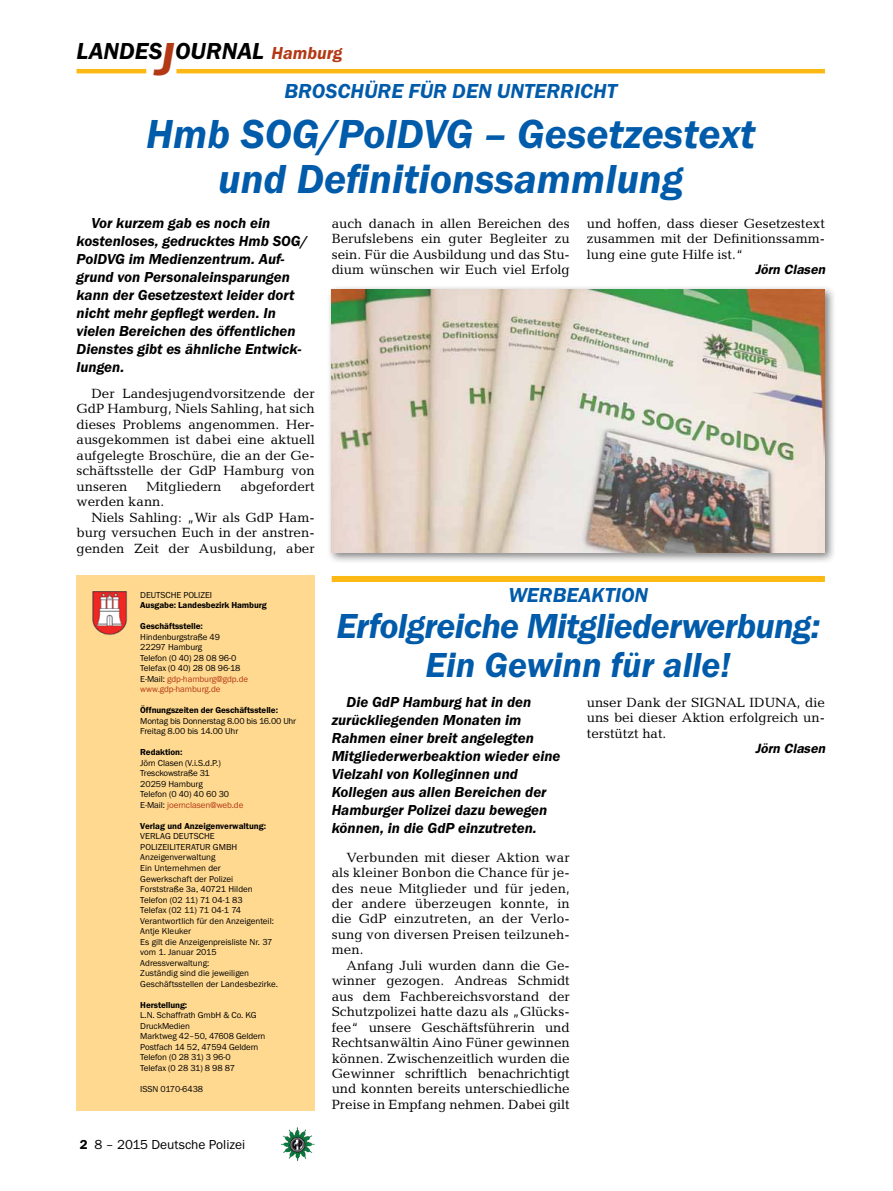
<style>
.page{position:relative;width:893px;height:1191px;background:#fff}
.page>*{position:absolute;margin:0;border:0;box-sizing:border-box;transform-origin:0 0}
._02__HEADLINE_3spalt{font:italic 600 42px/45px "Franklin Gothic Itc T";color:#005baa;text-align:center}
._03__HEADLINE_2spalt{font:italic 600 36px/39px "Franklin Gothic Itc T";letter-spacing:-.02em;color:#005baa;text-align:center}
.t1{font:italic 600 24px "Franklin Gothic Itc T";color:#000}
._01__RUBRIKENZEILE_o{font:italic 600 21px "Franklin Gothic Itc T";color:#005baa}
._01__RUBRIKENZEILE_m{font:italic 600 21px "Franklin Gothic Itc T";color:#005baa}
.t2{font:italic 600 18px "Franklin Gothic Itc T";color:#b33916}
._08__VORSPANN{font:italic 600 15px/18px "Franklin Gothic Itc T";color:#000}
._09__GRUNDTEXT___Blo{font:13.5px/15.5px "Candida";color:#000;text-align:justify}
.t3{font:13.5px "Franklin Gothic Itc T";color:#000}
._13__UNTERSCHRIFT_Ar{font:italic 600 13.5px "Franklin Gothic";color:#000}
.t4{font:9px/10.5px "Franklin Gothic Itc T";letter-spacing:-.01em;color:#000}
.t5{font:600 9px "Franklin Gothic Itc T";letter-spacing:-.01em;color:#000}
.t6{font:9px "Franklin Gothic Itc T";letter-spacing:-.01em;color:#b33916}
.s1{font-size:48px;color:#b33916}
.s2{color:#000}
.s3{font-weight:600}
</style>
<div class="page">
<hr style="left:77px;top:69px;width:69px;height:4px;background:#fdb913">
<hr style="left:176px;top:69px;width:649px;height:4px;background:#fdb913">
<img style="left:281px;top:1128px;width:16px;height:24px">
<div style="left:77px;top:575px;width:238px;height:535px;background:#ffd990"></div>
<img style="left:92px;top:591px;width:36px;height:45px">
<div style="left:326px;top:285px;width:510px;height:279px;background:#000;opacity:.5"></div>
<img style="left:332px;top:290px;width:493px;height:262px">
<div style="left:332px;top:576px;width:493px;height:6px;background:#fdb913"></div>
<p class="t1" style="left:77px;top:37px;width:189px">LANDES<span class="s1">J</span>OURNAL</p>
<p class="t2" style="left:272px;top:42px;width:72px">Hamburg</p>
<p class="_01__RUBRIKENZEILE_o" style="left:285px;top:79px;width:334px">BROSCHÜRE FÜR DEN UNTERRICHT</p>
<p class="_02__HEADLINE_3spalt" style="left:146px;top:111px;width:610px">Hmb SOG/PolDVG – Gesetzestext und Definitionssammlung</p>
<p class="_08__VORSPANN" style="left:77px;top:214px;width:232px;text-indent:15px">Vor kurzem gab es noch ein kostenloses, gedrucktes Hmb SOG/<br>PolDVG im Medienzentrum. Auf&shy;grund von Personaleinsparungen kann der Gesetzestext leider dort nicht mehr gepflegt werden. In vielen Bereichen des öffentlichen<br>Dienstes gibt es ähnliche Entwick&shy;lungen.</p>
<p class="_09__GRUNDTEXT___Blo" style="left:77px;top:386px;width:240px;text-indent:15px">Der Landesjugendvorsitzende der GdP Hamburg, Niels Sahling, hat sich dieses Problems angenommen. Her&shy;ausgekommen ist dabei eine aktuell aufgelegte Broschüre, die an der Ge&shy;schäftsstelle der GdP Hamburg von unseren</p>
<p class="_09__GRUNDTEXT___Blo" style="left:332px;top:216px;width:240px">auch danach in allen Bereichen des Berufslebens ein guter Begleiter zu sein. Für die Ausbildung und das Stu&shy;dium wünschen wir Euch viel Erfolg</p>
<p class="_09__GRUNDTEXT___Blo" style="left:587px;top:216px;width:240px">und hoffen, dass dieser Gesetzestext zusammen mit der Definitionssamm&shy;lung eine gute Hilfe ist.“</p>
<p class="_13__UNTERSCHRIFT_Ar" style="left:755px;top:262px;width:71px">Jörn Clasen</p>
<p class="_09__GRUNDTEXT___Blo" style="left:146px;top:478px;width:77px">Mitgliedern</p>
<p class="_09__GRUNDTEXT___Blo" style="left:240px;top:478px;width:76px">abgefordert</p>
<p class="_09__GRUNDTEXT___Blo" style="left:77px;top:494px;width:89px">werden kann.</p>
<p class="_09__GRUNDTEXT___Blo" style="left:77px;top:509px;width:240px;text-indent:15px">Niels Sahling: „Wir als GdP Ham&shy;burg versuchen Euch in der anstren&shy;genden Zeit der Ausbildung, aber</p>
<p class="t4" style="left:140px;top:589px;width:73px">DEUTSCHE POLIZEI</p>
<p class="t5" style="left:140px;top:600px;width:128px">Ausgabe: Landesbezirk Hamburg</p>
<p class="t5" style="left:140px;top:621px;width:64px">Geschäftsstelle:</p>
<p class="t4" style="left:140px;top:631px;width:81px">Hindenburgstraße 49</p>
<p class="t4" style="left:140px;top:642px;width:64px">22297 Hamburg</p>
<p class="t4" style="left:140px;top:652px;width:97px">Telefon (0 40) 28 08 96-0</p>
<p class="t4" style="left:140px;top:663px;width:102px">Telefax (0 40) 28 08 96-18</p>
<p class="t6" style="left:140px;top:673px;width:109px"><span class="s2">E-Mail:</span> gdp-hamburg@gdp.de</p>
<p class="t6" style="left:140px;top:684px;width:82px">www.gdp-hamburg.de</p>
<p class="t5" style="left:140px;top:705px;width:139px">Öffnungszeiten der Geschäftsstelle:</p>
<p class="t4" style="left:140px;top:715px;width:157px">Montag bis Donnerstag 8.00 bis 16.00 Uhr</p>
<p class="t4" style="left:140px;top:726px;width:100px">Freitag 8.00 bis 14.00 Uhr</p>
<p class="t5" style="left:140px;top:747px;width:44px">Redaktion:</p>
<p class="t4" style="left:140px;top:757px;width:82px">Jörn Clasen (V.i.S.d.P.)</p>
<p class="t4" style="left:140px;top:768px;width:71px">Tresckowstraße 31</p>
<p class="t4" style="left:140px;top:778px;width:64px">20259 Hamburg</p>
<p class="t4" style="left:140px;top:789px;width:90px">Telefon (0 40) 40 60 30</p>
<p class="t6" style="left:140px;top:799px;width:105px"><span class="s2">E-Mail:</span> joernclasen@web.de</p>
<p class="t5" style="left:140px;top:820px;width:127px">Verlag und Anzeigenverwaltung:</p>
<p class="t4" style="left:140px;top:831px;width:76px">VERLAG DEUTSCHE</p>
<p class="t4" style="left:140px;top:841px;width:99px">POLIZEILITERATUR GMBH</p>
<p class="t4" style="left:140px;top:852px;width:77px">Anzeigenverwaltung</p>
<p class="t4" style="left:140px;top:862px;width:95px">Ein Unternehmen der<br>Gewerkschaft der Polizei</p>
<p class="t4" style="left:140px;top:883px;width:114px">Forststraße 3a, 40721 Hilden</p>
<p class="t4" style="left:140px;top:894px;width:104px">Telefon (02 11) 71 04-1 83</p>
<p class="t4" style="left:140px;top:904px;width:102px">Telefax (02 11) 71 04-1 74</p>
<p class="t4" style="left:140px;top:915px;width:135px">Verantwortlich für den Anzeigenteil:</p>
<p class="t4" style="left:140px;top:925px;width:52px">Antje Kleuker</p>
<p class="t4" style="left:140px;top:936px;width:134px">Es gilt die Anzeigenpreisliste Nr. 37</p>
<p class="t4" style="left:140px;top:946px;width:78px">vom 1. Januar 2015</p>
<p class="t4" style="left:140px;top:957px;width:139px">Adressverwaltung:<br>Zuständig sind die jeweiligen<br>Geschäftsstellen der Landesbezirke.</p>
<p class="t5" style="left:140px;top:999px;width:49px">Herstellung:</p>
<p class="t4" style="left:140px;top:1009px;width:118px">L.N. Schaffrath GmbH &amp; Co. KG</p>
<p class="t4" style="left:140px;top:1020px;width:51px">DruckMedien</p>
<p class="t4" style="left:140px;top:1030px;width:127px">Marktweg 42–50, 47608 Geldern</p>
<p class="t4" style="left:140px;top:1041px;width:120px">Postfach 14 52, 47594 Geldern</p>
<p class="t4" style="left:140px;top:1051px;width:92px">Telefon (0 28 31) 3 96-0</p>
<p class="t4" style="left:140px;top:1062px;width:96px">Telefax (0 28 31) 8 98 87</p>
<p class="t4" style="left:140px;top:1083px;width:64px">ISSN 0170-6438</p>
<p class="t3" style="left:80px;top:1136px;width:167px"><span class="s3">2</span> 8 – 2015 Deutsche Polizei</p>
<p class="_01__RUBRIKENZEILE_m" style="left:508px;top:582px;width:141px">WERBEAKTION</p>
<p class="_03__HEADLINE_2spalt" style="left:336px;top:606px;width:485px">Erfolgreiche Mitgliederwerbung:<br>Ein Gewinn für alle!</p>
<p class="_08__VORSPANN" style="left:332px;top:693px;width:230px;text-indent:15px">Die GdP Hamburg hat in den zurückliegenden Monaten im<br>Rahmen einer breit angelegten<br>Mitgliederwerbeaktion wieder eine<br>Vielzahl von Kolleginnen und<br>Kollegen aus allen Bereichen der<br>Hamburger Polizei dazu bewegen können, in die GdP einzutreten.</p>
<p class="_09__GRUNDTEXT___Blo" style="left:332px;top:849px;width:240px;text-indent:15px">Verbunden mit dieser Aktion war als kleiner Bonbon die Chance für je&shy;des neue Mitglieder und für jeden, der andere überzeugen konnte, in die GdP einzutreten, an der Verlo&shy;sung von diversen Preisen teilzuneh&shy;men.</p>
<p class="_09__GRUNDTEXT___Blo" style="left:332px;top:957px;width:240px;text-indent:15px">Anfang Juli wurden dann die Ge&shy;winner gezogen. Andreas Schmidt aus dem Fachbereichsvorstand der Schutzpolizei hatte dazu als „Glücks&shy;fee“ unsere Geschäftsführerin und Rechtsanwältin Aino Füner gewinnen können. Zwischenzeitlich wurden die Gewinner schriftlich benachrichtigt und konnten bereits unterschiedliche Preise in Empfang nehmen. Dabei gilt</p>
<p class="_09__GRUNDTEXT___Blo" style="left:587px;top:694px;width:240px">unser Dank der SIGNAL IDUNA, die uns bei dieser Aktion erfolgreich un&shy;terstützt hat.</p>
<p class="_13__UNTERSCHRIFT_Ar" style="left:755px;top:740px;width:71px">Jörn Clasen</p>
</div>
